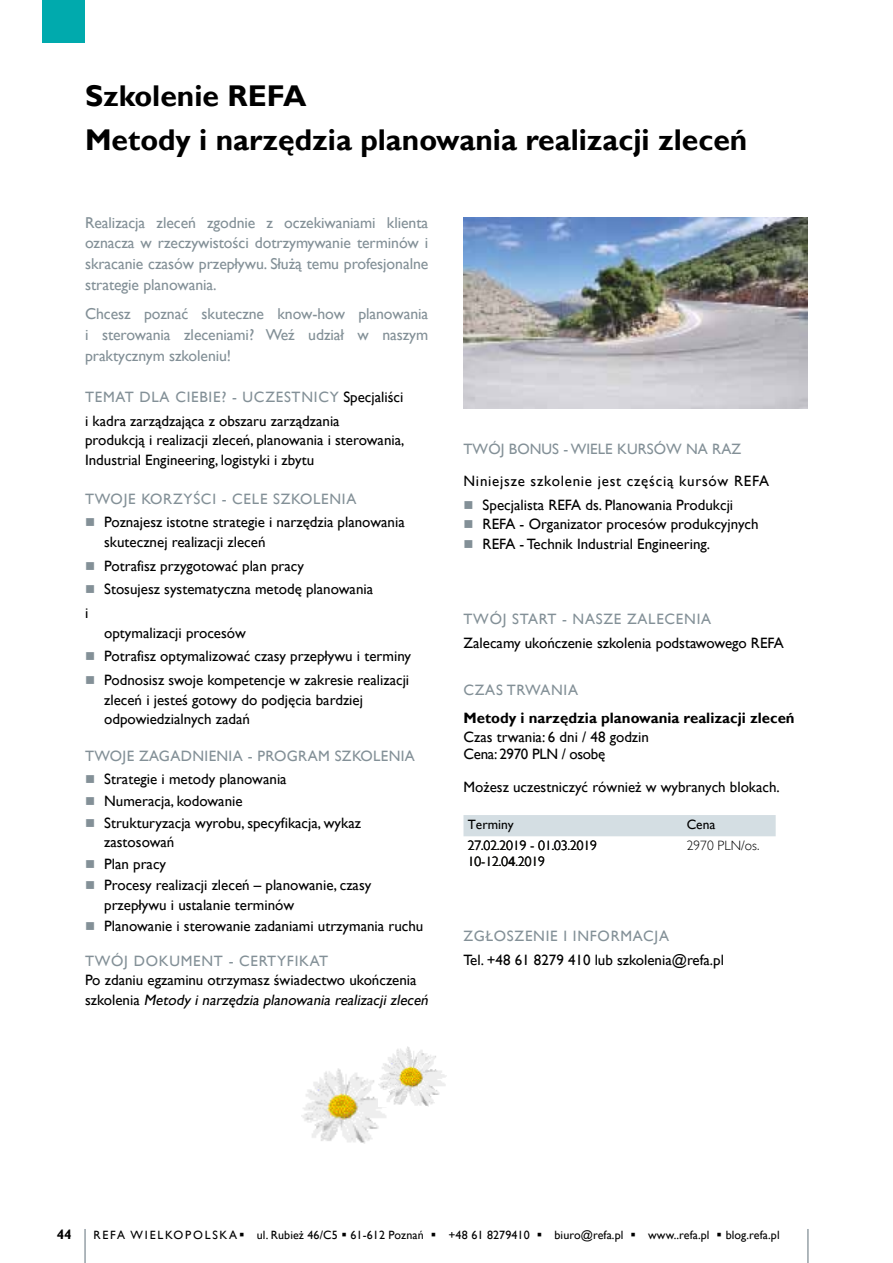
<style>
.page{position:relative;width:893px;height:1263px;background:#fff}
.page>*{position:absolute;margin:0;border:0;box-sizing:border-box;transform-origin:0 0}
.t1{font:700 30px/44.5px "Gill Sans";color:#000}
.t2{font:15.75px/20.7px "Gill Sans";letter-spacing:-.005em;color:#839097;text-align:justify}
.t3{font:15px/23.7px "Gill Sans";color:#000}
.t4{font:15px "Gill Sans";letter-spacing:.05em;color:#839097}
.t5{font:700 15px "Gill Sans";color:#000}
.t6{font:15px "Gill Sans";letter-spacing:.025em;color:#839097}
.t7{font:15px "Gill Sans";letter-spacing:.005em;color:#839097}
.t8{font:300 13.5px/16.2px "Gill Sans";color:#050503}
.t9{font:13.5px "Gill Sans";color:#000}
.t10{font:300 13.5px "Gill Sans";color:#000}
.t11{font:700 13.5px "Gill Sans";color:#000}
.t12{font:12px "Gill Sans";letter-spacing:.01em;color:#000}
.s1{color:#839097}
.s2{font-style:italic}
.s3{font-family:"Arial";font-weight:700}
</style>
<div class="page">
<div style="left:43px;top:0;width:42px;height:43px;background:#00aaad"></div>
<hr style="left:807px;top:1229px;width:2px;height:34px;background:#839097">
<hr style="left:84px;top:1229px;width:2px;height:34px;background:#839097">
<img style="left:463px;top:217px;width:345px;height:192px">
<div style="left:463px;top:815px;width:313px;height:21px;background:#d4dee3"></div>
<img style="left:302px;top:1069px;width:84px;height:75px">
<img style="left:378px;top:1046px;width:68px;height:60px">
<h1 class="t1" style="left:85px;top:74px;width:664px">Szkolenie REFA<br>Metody i narzędzia planowania realizacji zleceń</h1>
<p class="t2" style="left:85px;top:212px;width:345px">Realizacja zleceń zgodnie z oczekiwaniami klienta oznacza w rzeczywistości dotrzymywanie terminów i skracanie czasów przepływu. Służą temu profesjonalne strategie planowania.</p>
<p class="t2" style="left:85px;top:304px;width:345px">Chcesz poznać skuteczne know-how planowania i sterowania zleceniami? Weź udział w naszym praktycznym szkoleniu!</p>
<p class="t3" style="left:85px;top:385px;width:320px"><span class="s1">TEMAT DLA CIEBIE? - UCZESTNICY</span> Specjaliści i kadra zarządzająca z obszaru zarządzania</p>
<p class="t3" style="left:85px;top:431px;width:321px;line-height:19.5px">produkcją i realizacji zleceń, planowania i sterowania,<br>Industrial Engineering, logistyki i zbytu</p>
<p class="t4" style="left:85px;top:490px;width:273px">TWOJE KORZYŚCI - CELE SZKOLENIA</p>
<p class="t3" style="left:104px;top:513px;width:302px;line-height:19.5px">Poznajesz istotne strategie i narzędzia planowania skutecznej realizacji zleceń</p>
<p class="t3" style="left:104px;top:554px;width:271px">Potrafisz przygotować plan pracy<br>Stosujesz systematyczna metodę planowania</p>
<p class="t3" style="left:85px;top:601px;width:5px">i</p>
<p class="t3" style="left:104px;top:621px;width:308px">optymalizacji procesów<br>Potrafisz optymalizować czasy przepływu i terminy<br>Podnosisz swoje kompetencje w zakresie realizacji</p>
<p class="t3" style="left:104px;top:690px;width:260px;line-height:19.5px">zleceń i jesteś gotowy do podjęcia bardziej odpowiedzialnych zadań</p>
<p class="t6" style="left:85px;top:747px;width:331px">TWOJE ZAGADNIENIA - PROGRAM SZKOLENIA</p>
<p class="t3" style="left:104px;top:769px;width:258px;line-height:21.6px">Strategie i metody planowania<br>Numeracja, kodowanie<br>Strukturyzacja wyrobu, specyfikacja, wykaz</p>
<p class="t3" style="left:104px;top:831px;width:269px;line-height:21.6px">zastosowań<br>Plan pracy<br>Procesy realizacji zleceń – planowanie, czasy</p>
<p class="t3" style="left:104px;top:894px;width:321px;line-height:21.6px">przepływu i ustalanie terminów<br>Planowanie i sterowanie zadaniami utrzymania ruchu</p>
<p class="t4" style="left:85px;top:952px;width:245px">TWÓJ DOKUMENT - CERTYFIKAT</p>
<p class="t3" style="left:85px;top:971px;width:348px;line-height:19.5px">Po zdaniu egzaminu otrzymasz świadectwo ukończenia<br>s z ko l e n i a <span class="s2">Metody i narzędzia planowania realizacji zleceń</span></p>
<p class="t7" style="left:463px;top:440px;width:279px">TWÓJ BONUS - WIELE KURSÓW NA RAZ</p>
<p class="t3" style="left:483px;top:469px;width:288px;text-indent:-19px">Niniejsze szkolenie jest częścią kursów REFA<br>Specjalista REFA ds. Planowania Produkcji</p>
<p class="t3" style="left:483px;top:515px;width:277px;line-height:19.5px">REFA - Organizator procesów produkcyjnych<br>REFA - Technik Industrial Engineering.</p>
<p class="t4" style="left:463px;top:610px;width:249px">TWÓJ START - NASZE ZALECENIA</p>
<p class="t3" style="left:463px;top:631px;width:322px">Zalecamy ukończenie szkolenia podstawowego REFA</p>
<p class="t4" style="left:463px;top:681px;width:116px">CZAS TRWANIA</p>
<p class="t5" style="left:463px;top:709px;width:333px">Metody i narzędzia planowania realizacji zleceń</p>
<p class="t3" style="left:463px;top:729px;width:187px;line-height:16.5px">Czas trwania: 6 dni / 48 godzin<br>Cena: 2970 PLN / osobę</p>
<p class="t3" style="left:463px;top:775px;width:318px">Możesz uczestniczyć również w wybranych blokach.</p>
<p class="t9" style="left:468px;top:816px;width:47px">Terminy</p>
<p class="t9" style="left:687px;top:816px;width:30px">Cena</p>
<p class="t8" style="left:468px;top:837px;width:131px">27.02.2019 - 01.03.2019<br>10-12.0<span class="s3">4</span>.2019</p>
<p class="t10" style="left:687px;top:838px;width:74px">2970 PLN/os.</p>
<p class="t4" style="left:463px;top:927px;width:207px">ZGŁOSZENIE I INFORMACJA</p>
<p class="t3" style="left:463px;top:948px;width:262px">Tel. +48 61 8279 410 lub szkolenia@refa.pl</p>
<p class="t11" style="left:57px;top:1226px;width:16px">44</p>
<p class="t12" style="left:93px;top:1228px;width:688px">REFA WIELKOPOLSKA▪ ul. Rubież 46/C5 ▪ 61-612 Poznań ▪ +48 61 8279410 ▪ biuro@refa.pl ▪ www..refa.pl ▪ blog.refa.pl</p>
</div>
